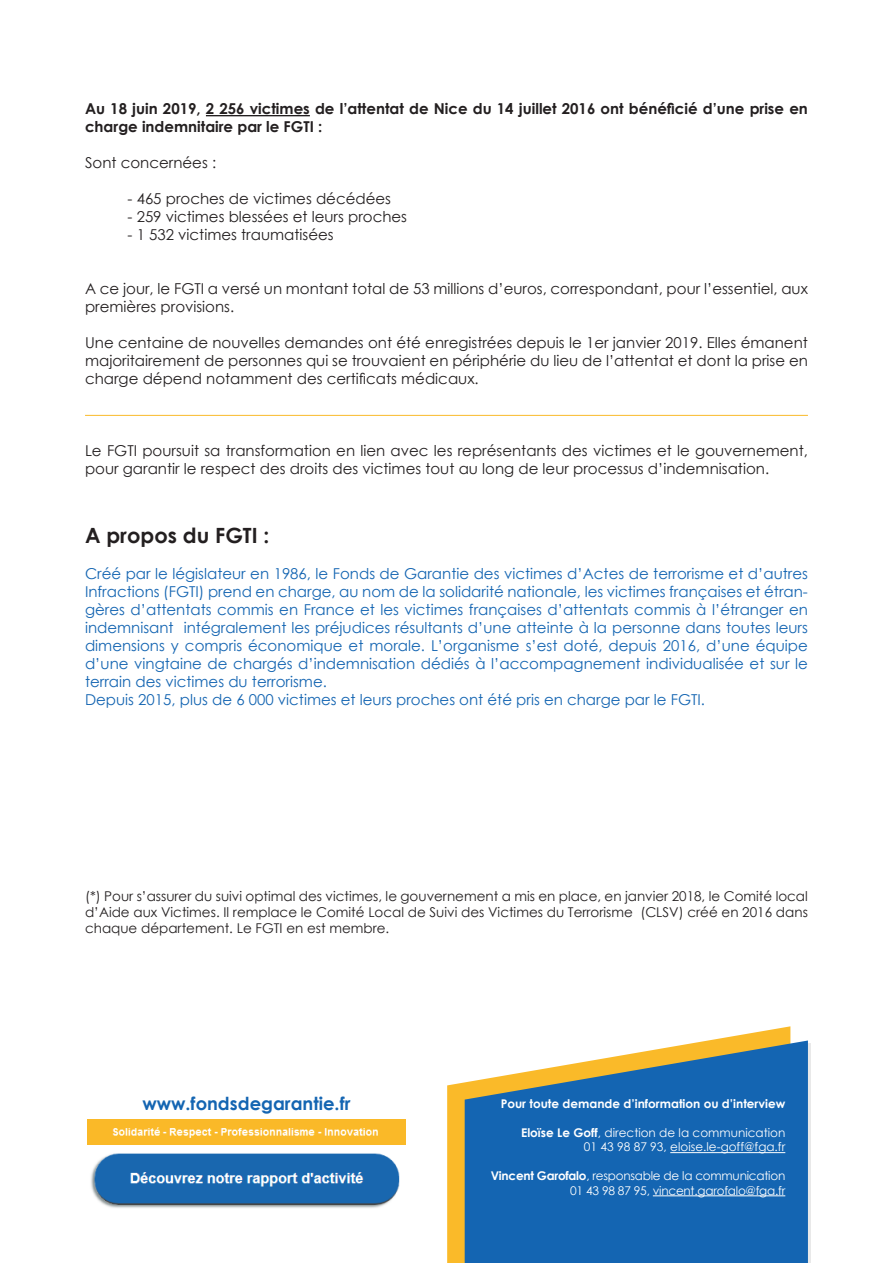
<style>
.page{position:relative;width:893px;height:1263px;background:#fff}
.page>*{position:absolute;margin:0;border:0;box-sizing:border-box;transform-origin:0 0}
.t1{font:700 21px "Century Gothic";color:#231f20}
.t2{font:700 18px "Century Gothic";color:#1465b2}
.t3{font:15px/18px "Century Gothic";color:#1465b2;text-align:justify}
.t4{font:15px/18px "Century Gothic";color:#231f20}
.t5{font:700 15px/18px "Century Gothic";color:#231f20}
.t6{font:13.5px/16.2px "Century Gothic";color:#231f20;text-align:justify}
.t7{font:12px "Century Gothic";letter-spacing:-.02em;color:#fff}
.t8{font:12px "Century Gothic";color:#fff}
.t9{font:700 12px "Century Gothic";color:#fff}
.s1{font-weight:700}
</style>
<div class="page">
<img style="left:88px;top:1144px;width:317px;height:64px">
<img style="left:88px;top:1119px;width:317px;height:25px">
<svg style="left:447px;top:1026px;width:343px;height:237px"></svg>
<svg style="left:465px;top:1040px;width:343px;height:223px;background:#3375ae"></svg>
<hr style="left:670px;top:1152px;width:115px;height:1px;background:#fff">
<hr style="left:653px;top:1195px;width:132px;height:1px;background:#fff">
<hr style="left:206px;top:115px;width:104px;height:1px;background:#231f20">
<hr style="left:85px;top:415px;width:723px;height:1px;background:#faba29">
<p class="t5" style="left:85px;top:99px;width:724px">Au 18 juin 2019, 2 256 victimes de l’attentat de Nice du 14 juillet 2016 ont bénéficié d’une prise en charge indemnitaire par le FGTI :</p>
<p class="t4" style="left:85px;top:154px;width:133px">Sont concernées :</p>
<p class="t4" style="left:128px;top:190px;width:265px">- 465 proches de victimes décédées</p>
<p class="t4" style="left:128px;top:208px;width:281px">- 259 victimes blessées et leurs proches</p>
<p class="t4" style="left:128px;top:226px;width:208px">- 1 532 victimes traumatisées</p>
<p class="t4" style="left:85px;top:280px;width:724px">A ce jour, le FGTI a versé un montant total de 53 millions d’euros, correspondant, pour l’essentiel, aux premières provisions.</p>
<p class="t4" style="left:85px;top:334px;width:724px;text-align:justify">Une centaine de nouvelles demandes ont été enregistrées depuis le 1er janvier 2019. Elles émanent majoritairement de personnes qui se trouvaient en périphérie du lieu de l’attentat et dont la prise en charge dépend notamment des certificats médicaux.</p>
<p class="t4" style="left:85px;top:442px;width:724px">Le FGTI poursuit sa transformation en lien avec les représentants des victimes et le gouvernement, pour garantir le respect des droits des victimes tout au long de leur processus d’indemnisation.</p>
<p class="t1" style="left:85px;top:519px;width:186px">A propos du FGTI :</p>
<p class="t3" style="left:85px;top:564px;width:724px">Créé par le législateur en 1986, le Fonds de Garantie des victimes d’Actes de terrorisme et d’autres Infractions (FGTI) prend en charge, au nom de la solidarité nationale, les victimes françaises et étran&shy;gères d’attentats commis en France et les victimes françaises d’attentats commis à l’étranger en indemnisant intégralement les préjudices résultants d’une atteinte à la personne dans toutes leurs dimensions y compris économique et morale. L’organisme s’est doté, depuis 2016, d’une équipe d’une vingtaine de chargés d’indemnisation dédiés à l’accompagnement individualisée et sur le terrain des victimes du terrorisme.</p>
<p class="t3" style="left:85px;top:690px;width:621px">Depuis 2015, plus de 6 000 victimes et leurs proches ont été pris en charge par le FGTI.</p>
<p class="t6" style="left:85px;top:888px;width:724px">(*) Pour s’assurer du suivi optimal des victimes, le gouvernement a mis en place, en janvier 2018, le Comité local d’Aide aux Victimes. Il remplace le Comité Local de Suivi des Victimes du Terrorisme (CLSV) créé en 2016 dans chaque département. Le FGTI en est membre.</p>
<p class="t2" style="left:142px;top:1090px;width:210px">www.fondsdegarantie.fr</p>
<p class="t9" style="left:501px;top:1095px;width:286px">Pour toute demande d’information ou d’interview</p>
<p class="t8" style="left:521px;top:1124px;width:266px"><span class="s1">Eloïse Le Goff</span>, direction de la communication</p>
<p class="t8" style="left:584px;top:1139px;width:203px">01 43 98 87 93, eloise.le-goff@fga.fr</p>
<p class="t7" style="left:491px;top:1167px;width:296px"><span class="s1">Vincent Garofalo</span>, responsable de la communication</p>
<p class="t7" style="left:570px;top:1182px;width:217px">01 43 98 87 95, vincent.garofalo@fga.fr</p>
</div>
